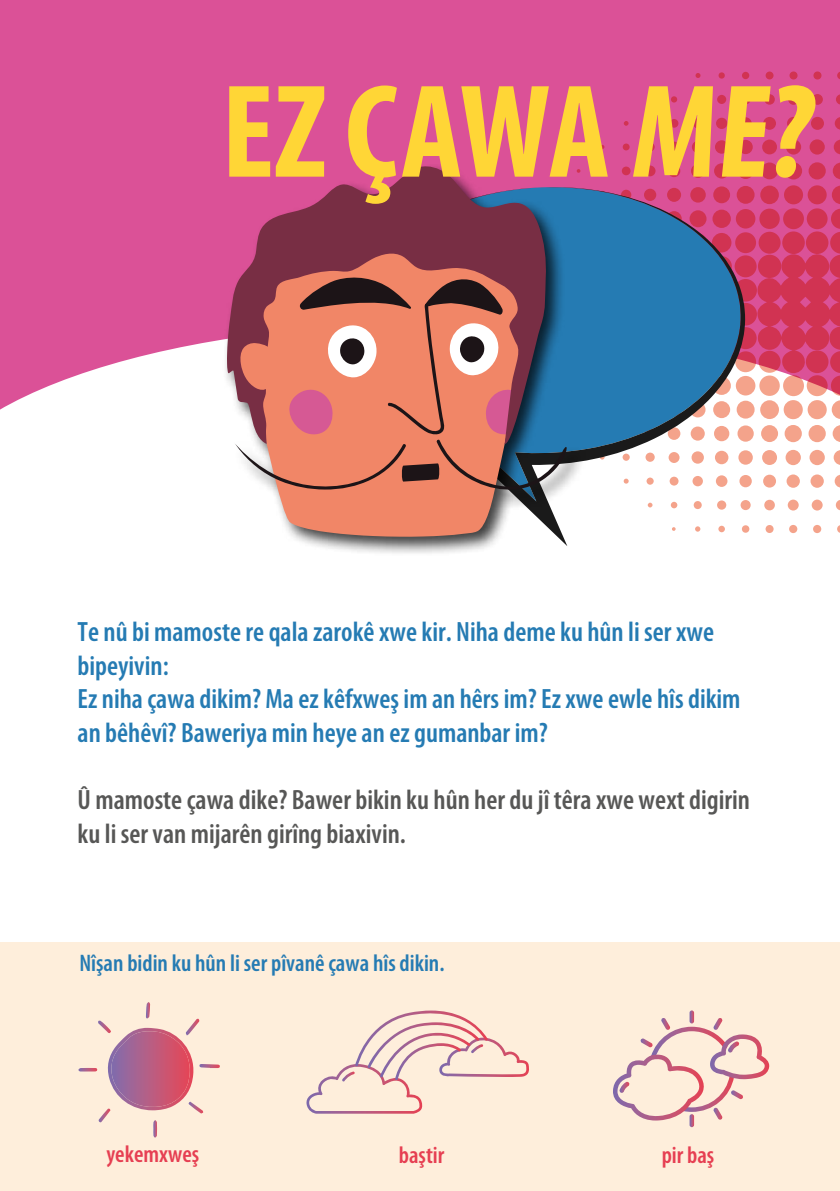
<style>
.page{position:relative;width:840px;height:1191px;background:#fff}
.page>*{position:absolute;margin:0;border:0;box-sizing:border-box;transform-origin:0 0}
.t1{font:700 condensed 134px "Myriad Pro";letter-spacing:-.01em;color:#ffd636}
.t2{font:600 condensed 28px/33.6px "Myriad Pro";color:#257bb3}
.t3{font:600 condensed 28px/33.6px "Myriad Pro";color:#575756}
.t4{font:600 condensed 24px "Myriad Pro";color:#257bb3}
.t5{font:600 condensed 24px "Myriad Pro";color:#e63f52}
</style>
<div class="page">
<div style="left:0;top:943px;width:839px;height:248px;background:#feeedb"></div>
<div style="left:0;top:0;width:839px;height:451px;background:#db5197"></div>
<svg style="left:0;top:339px;width:222px;height:112px;fill:#fff"></svg>
<svg style="left:78px;top:1002px;width:142px;height:135px"></svg>
<div style="left:808px;top:162px;width:17px;height:17px;background:#d13352;border-radius:50%"></div>
<svg style="left:784px;top:162px;width:17px;height:17px"></svg>
<svg style="left:760px;top:162px;width:17px;height:17px"></svg>
<svg style="left:832px;top:163px;width:7px;height:16px"></svg>
<div style="left:737px;top:163px;width:16px;height:16px;background:#d13352;border-radius:50%"></div>
<svg style="left:809px;top:139px;width:15px;height:16px"></svg>
<svg style="left:785px;top:139px;width:15px;height:16px"></svg>
<svg style="left:713px;top:163px;width:15px;height:15px"></svg>
<svg style="left:761px;top:140px;width:15px;height:14px"></svg>
<svg style="left:833px;top:140px;width:6px;height:14px"></svg>
<div style="left:738px;top:140px;width:14px;height:14px;background:#d13352;border-radius:50%"></div>
<svg style="left:690px;top:164px;width:14px;height:14px"></svg>
<svg style="left:714px;top:140px;width:14px;height:14px"></svg>
<svg style="left:786px;top:117px;width:13px;height:13px"></svg>
<svg style="left:810px;top:117px;width:13px;height:13px"></svg>
<svg style="left:762px;top:117px;width:13px;height:13px"></svg>
<svg style="left:834px;top:117px;width:5px;height:12px"></svg>
<div style="left:667px;top:165px;width:13px;height:12px;background:#d13352;border-radius:50%"></div>
<svg style="left:691px;top:141px;width:12px;height:12px"></svg>
<svg style="left:739px;top:117px;width:12px;height:12px"></svg>
<svg style="left:715px;top:118px;width:12px;height:11px"></svg>
<svg style="left:668px;top:141px;width:11px;height:11px"></svg>
<svg style="left:787px;top:94px;width:11px;height:11px"></svg>
<svg style="left:811px;top:94px;width:11px;height:11px"></svg>
<svg style="left:644px;top:165px;width:11px;height:11px"></svg>
<svg style="left:763px;top:94px;width:11px;height:11px"></svg>
<svg style="left:836px;top:95px;width:3px;height:9px"></svg>
<svg style="left:692px;top:118px;width:10px;height:10px"></svg>
<svg style="left:740px;top:94px;width:10px;height:10px"></svg>
<svg style="left:716px;top:95px;width:9px;height:9px"></svg>
<svg style="left:645px;top:142px;width:9px;height:10px"></svg>
<div style="left:621px;top:167px;width:9px;height:8px;background:#d13352;border-radius:50%"></div>
<svg style="left:669px;top:119px;width:9px;height:9px"></svg>
<div style="left:813px;top:71px;width:8px;height:9px;background:#d13352;border-radius:50%"></div>
<div style="left:789px;top:71px;width:8px;height:9px;background:#d13352;border-radius:50%"></div>
<svg style="left:742px;top:185px;width:97px;height:349px"></svg>
<svg style="left:693px;top:95px;width:8px;height:8px"></svg>
<svg style="left:765px;top:71px;width:8px;height:8px"></svg>
<svg style="left:837px;top:72px;width:2px;height:7px"></svg>
<div style="left:741px;top:525px;width:8px;height:8px;background:#f4a38b;border-radius:50%"></div>
<svg style="left:741px;top:72px;width:7px;height:7px"></svg>
<div style="left:622px;top:143px;width:7px;height:7px;background:#d13352;border-radius:50%"></div>
<svg style="left:646px;top:120px;width:7px;height:7px"></svg>
<svg style="left:598px;top:168px;width:7px;height:6px"></svg>
<svg style="left:718px;top:72px;width:6px;height:7px"></svg>
<svg style="left:670px;top:96px;width:6px;height:7px"></svg>
<svg style="left:695px;top:73px;width:5px;height:5px"></svg>
<svg style="left:623px;top:121px;width:5px;height:5px"></svg>
<svg style="left:600px;top:145px;width:4px;height:4px"></svg>
<svg style="left:648px;top:97px;width:4px;height:5px"></svg>
<svg style="left:585px;top:187px;width:159px;height:347px;fill:#257bb3"></svg>
<div style="left:222px;top:163px;width:363px;height:393px;background:#000;opacity:.75"></div>
<svg style="left:242px;top:495px;width:286px;height:42px;fill:#f18667"></svg>
<svg style="left:227px;top:165px;width:319px;height:110px;fill:#782e44"></svg>
<svg style="left:225px;top:275px;width:355px;height:220px;background:#b47771"></svg>
<svg style="left:613px;top:1010px;width:156px;height:117px"></svg>
<svg style="left:306px;top:1010px;width:223px;height:103px"></svg>
<h1 class="t1" style="left:221px;top:48px;width:607px">EZ ÇAWA ME?</h1>
<p class="t2" style="left:77px;top:614px;width:664px">Te nû bi mamoste re qala zarokê xwe kir. Niha deme ku hûn li ser xwe bipeyivin:<br>Ez niha çawa dikim? Ma ez kêfxweş im an hêrs im? Ez xwe ewle hîs dikim an bêhêvî? Baweriya min heye an ez gumanbar im?</p>
<p class="t3" style="left:77px;top:782px;width:673px">Û mamoste çawa dike? Bawer bikin ku hûn her du jî têra xwe wext digirin ku li ser van mijarên girîng biaxivin.</p>
<p class="t4" style="left:79px;top:948px;width:366px">Nîşan bidin ku hûn li ser pîvanê çawa hîs dikin.</p>
<p class="t5" style="left:106px;top:1139px;width:94px">yekemxweş</p>
<p class="t5" style="left:661px;top:1140px;width:54px">pir baş</p>
<p class="t5" style="left:398px;top:1140px;width:47px">baştir</p>
</div>
